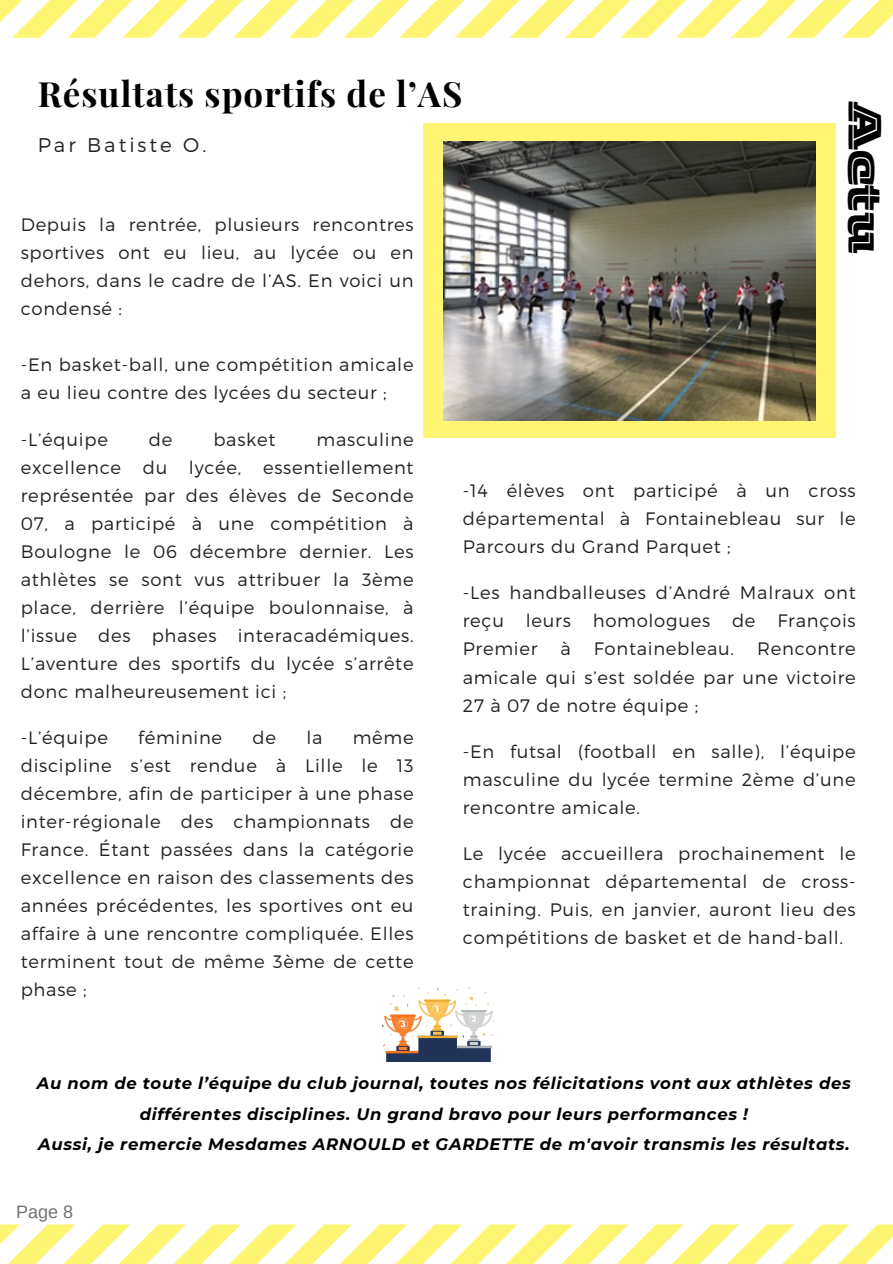
<style>
.page{position:relative;width:893px;height:1264px;background:#fff}
.page>*{position:absolute;margin:0;border:0;box-sizing:border-box;transform-origin:0 0}
.t1{font:48.75px "Zico Display HL Inline";color:#000}
.t2{font:700 34.8px "Playfair Display";letter-spacing:.03em;color:#000}
.t3{font:300 19.8px "Montserrat";letter-spacing:.15em;color:#222}
.t4{font:300 18px/28px "Montserrat";letter-spacing:.04em;color:#222;text-align:justify}
.t5{font:18px "Arimo";color:#737373}
.t6{font:italic 700 16.5px/30.3px "Montserrat";letter-spacing:.04em;color:#000;text-align:center}
</style>
<div class="page">
<svg style="left:0;top:0;width:892px;height:38px"></svg>
<svg style="left:0;top:1224px;width:892px;height:39px"></svg>
<div style="left:423px;top:124px;width:412px;height:313px;background:#fef673"></div>
<img style="left:444px;top:141px;width:371px;height:279px">
<img style="left:382px;top:987px;width:111px;height:74px">
<p class="t2" style="left:38px;top:69px;width:426px">Résultats sportifs de l’AS</p>
<p class="t3" style="left:38px;top:132px;width:170px">Par Batiste O.</p>
<p class="t4" style="left:21px;top:210px;width:394px">Depuis la rentrée, plusieurs rencontres sportives ont eu lieu, au lycée ou en dehors, dans le cadre de l’AS. En voici un condensé :</p>
<p class="t1" style="left:894px;top:101px;width:154px;rotate:90deg">Actu</p>
<p class="t4" style="left:21px;top:350px;width:394px">-En basket-ball, une compétition amicale a eu lieu contre des lycées du secteur ;</p>
<p class="t4" style="left:21px;top:424px;width:89px">-L’équipe</p>
<p class="t4" style="left:149px;top:424px;width:25px">de</p>
<p class="t4" style="left:213px;top:424px;width:64px">basket</p>
<p class="t4" style="left:21px;top:424px;width:394px;text-indent:296px">masculine excellence du lycée, essentiellement représentée par des élèves de Seconde 07, a participé à une compétition à Boulogne le 06 décembre dernier. Les athlètes se sont vus attribuer la 3ème place, derrière l’équipe boulonnaise, à l’issue des phases interacadémiques.<br>L’aventure des sportifs du lycée s’arrête donc malheureusement ici ;</p>
<p class="t4" style="left:21px;top:722px;width:89px">-L’équipe</p>
<p class="t4" style="left:138px;top:722px;width:85px">féminine</p>
<p class="t4" style="left:252px;top:722px;width:25px">de</p>
<p class="t4" style="left:306px;top:722px;width:18px">la</p>
<p class="t4" style="left:21px;top:722px;width:394px;text-indent:332px">même discipline s’est rendue à Lille le 13 décembre, afin de participer à une phase inter-régionale des championnats de France. Étant passées dans la catégorie excellence en raison des classements des années précédentes, les sportives ont eu affaire à une rencontre compliquée. Elles terminent tout de même 3ème de cette phase ;</p>
<p class="t4" style="left:463px;top:476px;width:394px">-14 élèves ont participé à un cross départemental à Fontainebleau sur le Parcours du Grand Parquet ;</p>
<p class="t4" style="left:463px;top:578px;width:394px">-Les handballeuses d’André Malraux ont reçu leurs homologues de François Premier</p>
<p class="t4" style="left:560px;top:634px;width:12px">à</p>
<p class="t4" style="left:593px;top:634px;width:142px">Fontainebleau.</p>
<p class="t4" style="left:463px;top:634px;width:394px;text-indent:294px">Rencontre amicale qui s’est soldée par une victoire 27 à 07 de notre équipe ;</p>
<p class="t4" style="left:463px;top:736px;width:394px">-En futsal (football en salle), l’équipe masculine du lycée termine 2ème d’une rencontre amicale.</p>
<p class="t4" style="left:463px;top:838px;width:394px">Le lycée accueillera prochainement le championnat départemental de cross&shy;training. Puis, en janvier, auront lieu des compétitions de basket et de hand-ball.</p>
<p class="t6" style="left:37px;top:1068px;width:815px">Au nom de toute l’équipe du club journal, toutes nos félicitations vont aux athlètes des différentes disciplines. Un grand bravo pour leurs performances !</p>
<p class="t6" style="left:38px;top:1128px;width:813px">Aussi, je remercie Mesdames ARNOULD et GARDETTE de m'avoir transmis les résultats.</p>
<p class="t5" style="left:16px;top:1201px;width:59px">Page 8</p>
</div>
